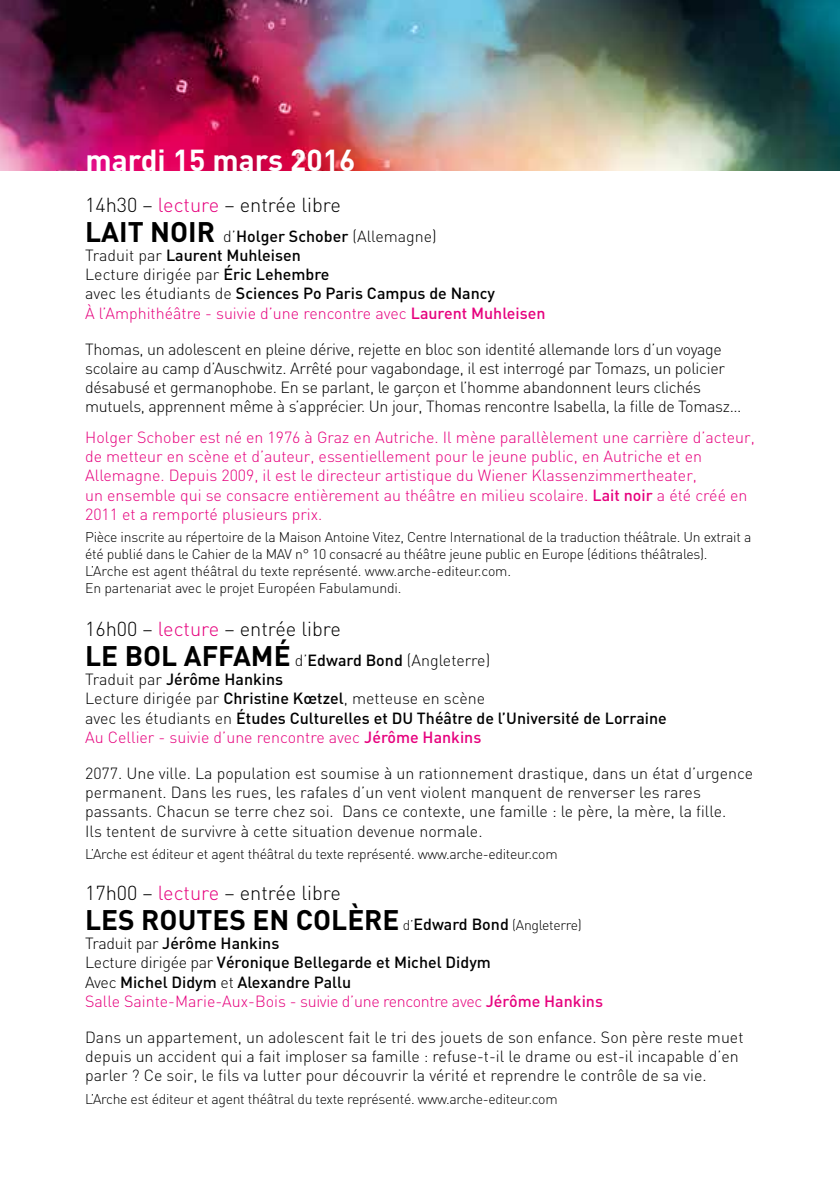
<style>
.page{position:relative;width:840px;height:1191px;background:#fff}
.page>*{position:absolute;margin:0;border:0;box-sizing:border-box;transform-origin:0 0}
.t1{font:700 30px "DIN";color:#fff}
.t2{font:700 28px "DIN";color:#000}
.t3{font:300 20px "DIN";color:#000}
.t4{font:300 16px/19.2px "DIN";letter-spacing:-.01em;color:#000}
.t5{font:500 16px/19.2px "DIN";color:#000}
.t6{font:300 16px/19.2px "DIN";color:#e6007d}
.t7{font:300 14px/16.8px "DIN";letter-spacing:-.02em;color:#000}
.s1{color:#e6007d}
.s2{font-weight:700;font-size:28px}
.s3{font-weight:300}
.s4{font-weight:300;color:#e6007d}
.s5{font-weight:500}
.s6{font-weight:300;font-size:14px}
.s7{font-weight:500;font-size:16px}
</style>
<div class="page">
<img style="left:0;top:0;width:839px;height:170px">
<h1 class="t1" style="left:86px;top:141px;width:271px">mardi 15 mars 2016</h1>
<p class="t3" style="left:85px;top:192px;width:257px">14h30 – <span class="s1">lecture</span> – entrée libre</p>
<p class="t5" style="left:85px;top:226px;width:461px"><span class="s2">LAIT NOIR</span> <span class="s3">d’</span>Holger Schober <span class="s3">(Allemagne)<br>Traduit par</span> Laurent Muhleisen<br><span class="s3">Lecture dirigée par</span> Éric Lehembre<br><span class="s3">avec les étudiants de</span> Sciences Po Paris Campus de Nancy<br><span class="s4">À l’Amphithéâtre - suivie d’une rencontre avec</span> <span class="s1">Laurent Muhleisen</span></p>
<p class="t4" style="left:85px;top:339px;width:657px">Thomas, un adolescent en pleine dérive, rejette en bloc son identité allemande lors d’un voyage scolaire au camp d’Auschwitz. Arrêté pour vagabondage, il est interrogé par Tomazs, un policier désabusé et germanophobe. En se parlant, le garçon et l’homme abandonnent leurs clichés mutuels, apprennent même à s’apprécier. Un jour, Thomas rencontre Isabella, la fille de Tomasz…</p>
<p class="t6" style="left:85px;top:427px;width:671px">Holger Schober est né en 1976 à Graz en Autriche. Il mène parallèlement une carrière d’acteur, de metteur en scène et d’auteur, essentiellement pour le jeune public, en Autriche et en Allemagne. Depuis 2009, il est le directeur artistique du Wiener Klassenzimmertheater,<br>un ensemble qui se consacre entièrement au théâtre en milieu scolaire. <span class="s5">Lait noir</span> a été créé en 2011 et a remporté plusieurs prix.</p>
<p class="t7" style="left:85px;top:529px;width:667px">Pièce inscrite au répertoire de la Maison Antoine Vitez, Centre International de la traduction théâtrale. Un extrait a été publié dans le Cahier de la MAV n° 10 consacré au théâtre jeune public en Europe (éditions théâtrales).<br>L’Arche est agent théâtral du texte représenté. www.arche-editeur.com.<br>En partenariat avec le projet Européen Fabulamundi.</p>
<p class="t3" style="left:85px;top:616px;width:257px">16h00 – <span class="s1">lecture</span> – entrée libre</p>
<p class="t5" style="left:85px;top:650px;width:583px"><span class="s2">LE BOL AFFAMÉ</span> <span class="s3">d’</span>Edward Bond <span class="s3">(Angleterre)<br>Traduit par</span> Jérôme Hankins<br><span class="s3">Lecture dirigée par</span> Christine Kœtzel<span class="s3">, metteuse en scène<br>avec les étudiants en</span> Études Culturelles et DU Théâtre de l’Université de Lorraine <span class="s4">Au Cellier - suivie d’une rencontre avec</span> <span class="s1">Jérôme Hankins</span></p>
<p class="t4" style="left:85px;top:763px;width:669px">2077. Une ville. La population est soumise à un rationnement drastique, dans un état d’urgence permanent. Dans les rues, les rafales d’un vent violent manquent de renverser les rares passants. Chacun se terre chez soi. Dans ce contexte, une famille : le père, la mère, la fille.<br>Ils tentent de survivre à cette situation devenue normale.</p>
<p class="t7" style="left:85px;top:845px;width:473px">L’Arche est éditeur et agent théâtral du texte représenté. www.arche-editeur.com</p>
<p class="t3" style="left:85px;top:880px;width:257px">17h00 – <span class="s1">lecture</span> – entrée libre</p>
<h2 class="t2" style="left:85px;top:901px;width:498px">LES ROUTES EN COLÈRE <span class="s6">d’</span><span class="s7">Edward Bond</span> <span class="s6">(Angleterre)</span></h2>
<p class="t5" style="left:85px;top:933px;width:519px"><span class="s3">Traduit par</span> Jérôme Hankins<br><span class="s3">Lecture dirigée par</span> Véronique Bellegarde et Michel Didym<br><span class="s3">Avec</span> Michel Didym <span class="s3">et</span> Alexandre Pallu<br><span class="s4">Salle Sainte-Marie-Aux-Bois - suivie d’une rencontre avec</span> <span class="s1">Jérôme Hankins</span></p>
<p class="t4" style="left:85px;top:1027px;width:659px">Dans un appartement, un adolescent fait le tri des jouets de son enfance. Son père reste muet depuis un accident qui a fait imploser sa famille : refuse-t-il le drame ou est-il incapable d’en parler ? Ce soir, le fils va lutter pour découvrir la vérité et reprendre le contrôle de sa vie.</p>
<p class="t7" style="left:85px;top:1090px;width:473px">L’Arche est éditeur et agent théâtral du texte représenté. www.arche-editeur.com</p>
</div>
